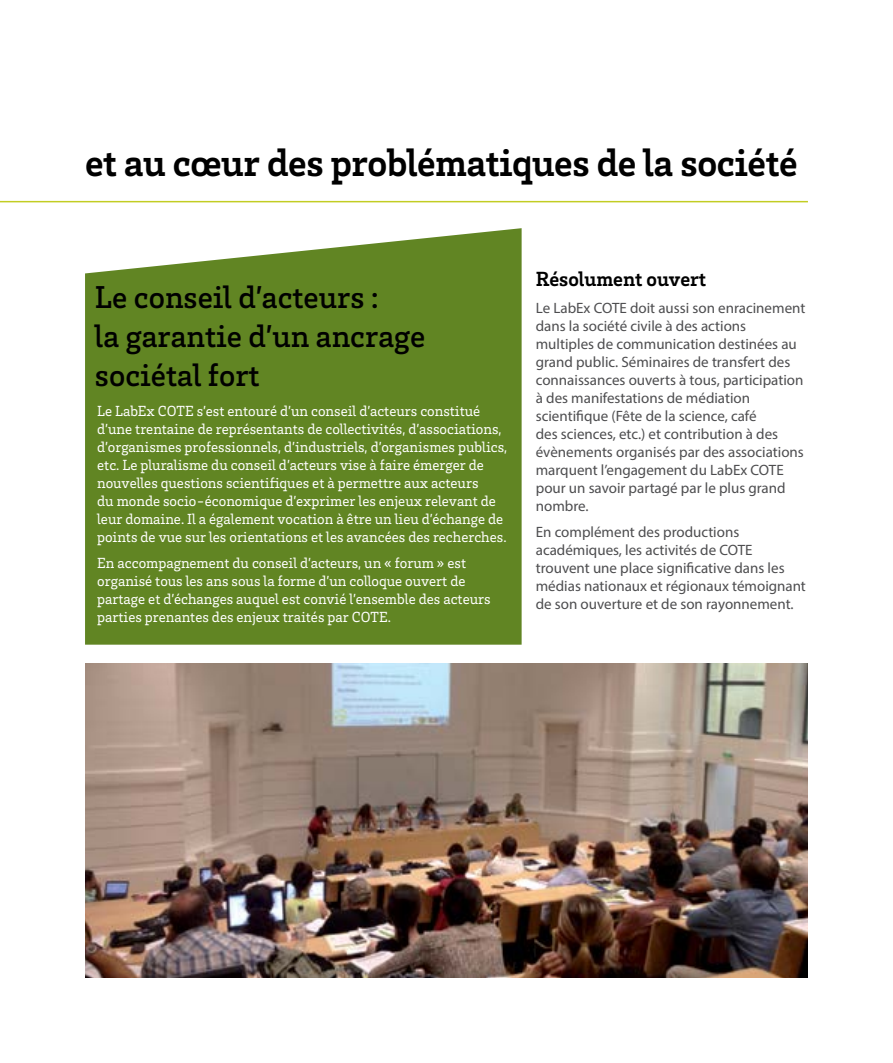
<style>
.page{position:relative;width:893px;height:1063px;background:#fff}
.page>*{position:absolute;margin:0;border:0;box-sizing:border-box;transform-origin:0 0}
.t1{font:700 39.6px "Brix Slab";letter-spacing:-.01em;color:#000}
.t2{font:500 32.4px/38.8px "Brix Slab";color:#000}
.t3{font:700 21px "Brix Slab";color:#000}
.t4{font:15px/18px "Brix Slab";color:#fff}
.t5{font:15px/18px "Myriad Pro";color:#4d4d4f}
</style>
<div class="page">
<hr style="left:0;top:201px;width:808px;height:1px;background:#c2cd23">
<div style="left:85px;top:228px;width:437px;height:417px;background:#618523"></div>
<img style="left:85px;top:663px;width:723px;height:315px">
<h1 class="t1" style="left:85px;top:137px;width:714px">et au cœur des problématiques de la société</h1>
<h2 class="t2" style="left:95px;top:276px;width:332px">Le conseil d’acteurs :<br>la garantie d’un ancrage sociétal fort</h2>
<p class="t4" style="left:97px;top:401px;width:412px">Le LabEx COTE s’est entouré d’un conseil d’acteurs constitué d’une trentaine de représentants de collectivités, d’associations, d’organismes professionnels, d’industriels, d’organismes publics, etc. Le pluralisme du conseil d’acteurs vise à faire émerger de nouvelles questions scientifiques et à permettre aux acteurs<br>du monde socio-économique d’exprimer les enjeux relevant de leur domaine. Il a également vocation à être un lieu d’échange de points de vue sur les orientations et les avancées des recherches.</p>
<p class="t4" style="left:97px;top:554px;width:395px">En accompagnement du conseil d’acteurs, un « forum » est organisé tous les ans sous la forme d’un colloque ouvert de partage et d’échanges auquel est convié l’ensemble des acteurs parties prenantes des enjeux traités par COTE.</p>
<h3 class="t3" style="left:536px;top:265px;width:172px">Résolument ouvert</h3>
<p class="t5" style="left:536px;top:299px;width:271px">Le LabEx COTE doit aussi son enracinement dans la société civile à des actions multiples de communication destinées au grand public. Séminaires de transfert des connaissances ouverts à tous, participation à des manifestations de médiation scientifique (Fête de la science, café<br>des sciences, etc.) et contribution à des évènements organisés par des associations marquent l’engagement du LabEx COTE pour un savoir partagé par le plus grand nombre.</p>
<p class="t5" style="left:536px;top:523px;width:272px">En complément des productions académiques, les activités de COTE trouvent une place significative dans les médias nationaux et régionaux témoignant de son ouverture et de son rayonnement.</p>
</div>
